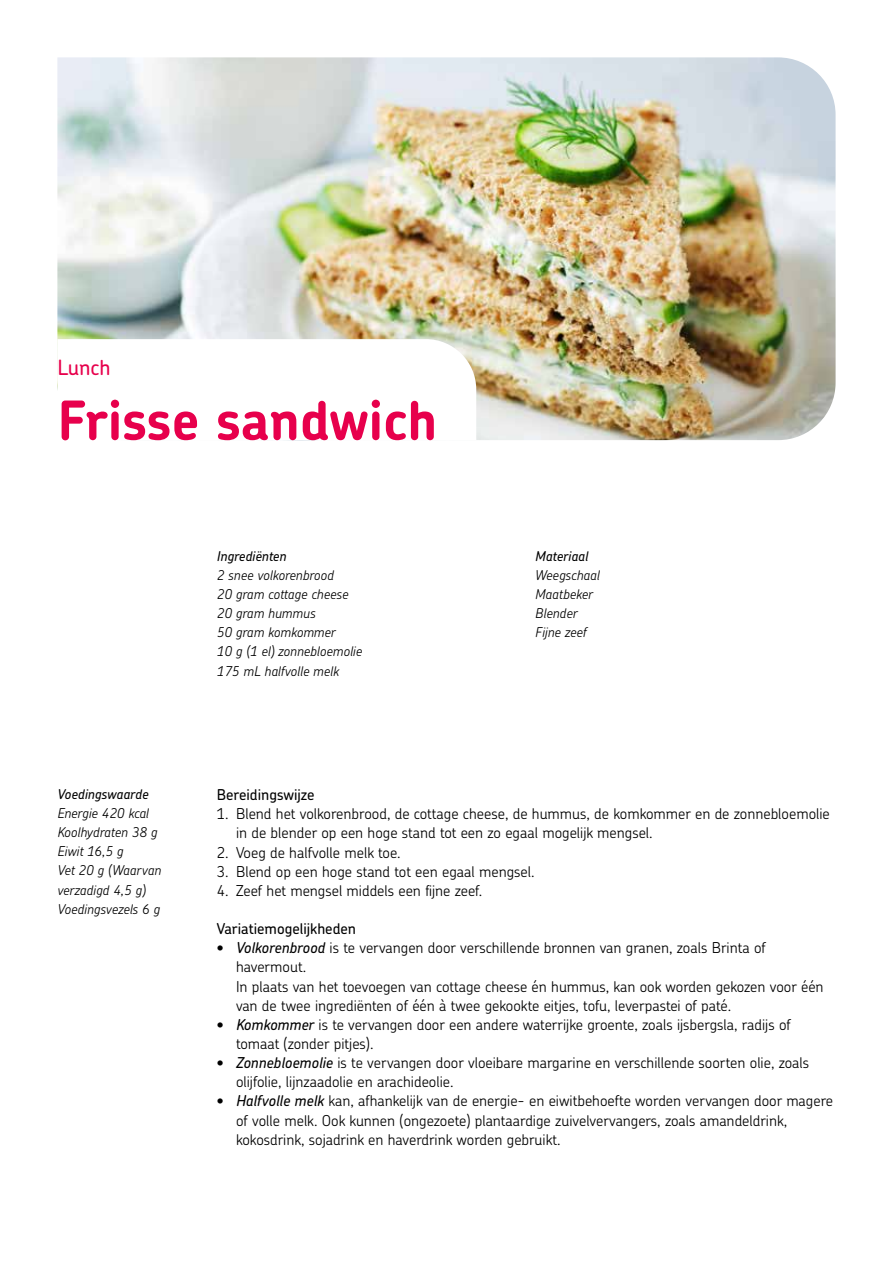
<style>
.page{position:relative;width:893px;height:1263px;background:#fff}
.page>*{position:absolute;margin:0;border:0;box-sizing:border-box;transform-origin:0 0}
.t1{font:700 54px "Chevin Pro";color:#e7004c}
.t2{font:500 21px "Chevin Pro";letter-spacing:-.005em;color:#e7004c}
.t3{font:300 15px/19.2px "Chevin Pro";color:#000}
.t4{font:500 15px "Chevin Pro";color:#000}
.t5{font:italic 300 13.5px/19.2px "Chevin Pro";color:#000}
.t6{font:italic 500 13.5px "Chevin Pro";color:#000}
.s1{font-weight:500;font-style:italic}
</style>
<div class="page">
<img style="left:57px;top:57px;width:779px;height:383px">
<svg style="left:57px;top:339px;width:419px;height:101px"></svg>
<h2 class="t2" style="left:57px;top:353px;width:55px">Lunch</h2>
<h1 class="t1" style="left:57px;top:385px;width:381px">Frisse sandwich</h1>
<p class="t6" style="left:217px;top:547px;width:71px">Ingrediënten</p>
<p class="t5" style="left:217px;top:565px;width:147px">2 snee volkorenbrood<br>20 gram cottage cheese<br>20 gram hummus<br>50 gram komkommer<br>10 g (1 el) zonnebloemolie<br>175 mL halfvolle melk</p>
<p class="t6" style="left:535px;top:547px;width:54px">Materiaal</p>
<p class="t5" style="left:535px;top:565px;width:66px">Weegschaal<br>Maatbeker<br>Blender<br>Fijne zeef</p>
<p class="t6" style="left:57px;top:785px;width:93px">Voedingswaarde</p>
<p class="t5" style="left:57px;top:803px;width:105px">Energie 420 kcal<br>Koolhydraten 38 g<br>Eiwit 16,5 g<br>Vet 20 g (Waarvan verzadigd 4,5 g)<br>Voedingsvezels 6 g</p>
<p class="t4" style="left:217px;top:785px;width:99px">Bereidingswijze</p>
<p class="t3" style="left:236px;top:804px;width:595px;text-indent:-19px">1. Blend het volkorenbrood, de cottage cheese, de hummus, de komkommer en de zonnebloemolie in de blender op een hoge stand tot een zo egaal mogelijk mengsel.</p>
<p class="t3" style="left:217px;top:842px;width:185px">2. Voeg de halfvolle melk toe.</p>
<p class="t3" style="left:217px;top:861px;width:319px">3. Blend op een hoge stand tot een egaal mengsel.</p>
<p class="t3" style="left:217px;top:880px;width:267px">4. Zeef het mengsel middels een fijne zeef.</p>
<p class="t4" style="left:217px;top:919px;width:141px">Variatiemogelijkheden</p>
<p class="t3" style="left:236px;top:938px;width:589px;text-indent:-19px">• <span class="s1">Volkorenbrood</span> is te vervangen door verschillende bronnen van granen, zoals Brinta of havermout.<br>In plaats van het toevoegen van cottage cheese én hummus, kan ook worden gekozen voor één van de twee ingrediënten of één à twee gekookte eitjes, tofu, leverpastei of paté.</p>
<p class="t3" style="left:236px;top:1014px;width:556px;text-indent:-19px">• <span class="s1">Komkommer</span> is te vervangen door een andere waterrijke groente, zoals ijsbergsla, radijs of tomaat (zonder pitjes).</p>
<p class="t3" style="left:236px;top:1052px;width:575px;text-indent:-19px">• <span class="s1">Zonnebloemolie</span> is te vervangen door vloeibare margarine en verschillende soorten olie, zoals olijfolie, lijnzaadolie en arachideolie.</p>
<p class="t3" style="left:236px;top:1091px;width:599px;text-indent:-19px">• <span class="s1">Halfvolle melk</span> kan, afhankelijk van de energie- en eiwitbehoefte worden vervangen door magere of volle melk. Ook kunnen (ongezoete) plantaardige zuivelvervangers, zoals amandeldrink, kokosdrink, sojadrink en haverdrink worden gebruikt.</p>
</div>
